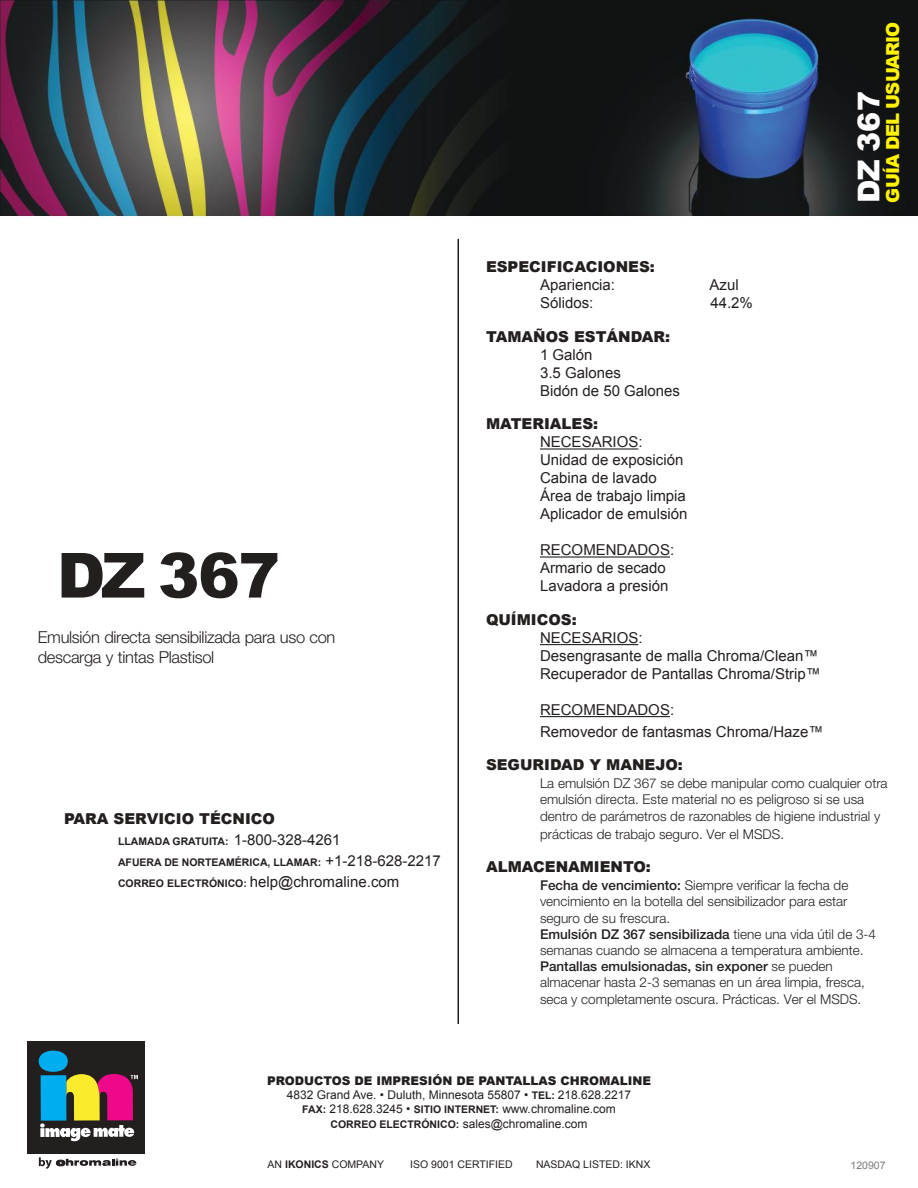
<style>
.page{position:relative;width:918px;height:1188px;background:#fff}
.page>*{position:absolute;margin:0;border:0;box-sizing:border-box;transform-origin:0 0}
.t1{font:900 62.25px "Arial";color:#241f1f}
.t2{font:900 30px "Arial";color:#fff}
.t3{font:900 18px "Arial";letter-spacing:-.05em;color:#fff300}
.t4{font:300 16.5px/19.8px "Helvetica Neue LT Std";letter-spacing:-.02em;color:#241f1f}
.t5{font:15px/18px "Arial";color:#241f1f}
.t6{font:900 15px "Arial";color:#241f1f}
.t7{font:300 13.5px/16.2px "Helvetica Neue LT Std";color:#241f1f}
.t8{font:12px "Arial";color:#241f1f}
.t9{font:900 12px "Arial";color:#241f1f}
.t10{font:700 10.5px/21px "Arial";color:#241f1f}
.t11{font:10.5px "Arial";color:#241f1f}
.t12{font:10.5px "Arial";color:#7d7c7e}
.s1{font-weight:400;font-size:15px}
.s2{font-weight:700;font-size:10.5px}
.s3{font-weight:500}
.s4{font-weight:700}
</style>
<div class="page">
<img style="left:0;top:0;width:918px;height:1166px">
<hr style="left:540px;top:448px;width:98px;height:2px;background:#241f1f">
<hr style="left:540px;top:556px;width:130px;height:2px;background:#241f1f">
<hr style="left:540px;top:644px;width:98px;height:1px;background:#241f1f">
<hr style="left:540px;top:716px;width:130px;height:1px;background:#241f1f">
<hr style="left:458px;top:239px;width:1px;height:785px;background:#241f1f">
<div style="left:27px;top:1041px;width:118px;height:113px;background:#241f1f"></div>
<svg style="left:39px;top:1157px;width:97px;height:12px"></svg>
<div style="left:39px;top:1051px;width:29px;height:21px;background:#00aeef;border-radius:50%"></div>
<svg style="left:40px;top:1074px;width:98px;height:67px"></svg>
<h1 class="t1" style="left:57px;top:530px;width:225px">DZ 367</h1>
<p class="t4" style="left:38px;top:627px;width:299px">Emulsión directa sensibilizada para uso con descarga y tintas Plastisol</p>
<p class="t6" style="left:64px;top:808px;width:212px">PARA SERVICIO TÉCNICO</p>
<p class="t10" style="left:118px;top:831px;width:324px">LLAMADA GRATUITA: <span class="s1">1-800-328-4261<br></span>AFUERA DE NORTEAMÉRICA, LLAMAR: <span class="s1">+1-218-628-2217</span></p>
<p class="t5" style="left:118px;top:873px;width:283px"><span class="s2">CORREO ELECTRÓNICO:</span> help@chromaline.com</p>
<h3 class="t3" style="left:880px;top:202px;width:182px;rotate:-90deg">GUÍA DEL USUARIO</h3>
<h2 class="t2" style="left:847px;top:203px;width:114px;rotate:-90deg">DZ 367</h2>
<p class="t6" style="left:486px;top:256px;width:170px">ESPECIFICACIONES:</p>
<p class="t5" style="left:540px;top:276px;width:77px">Apariencia:</p>
<p class="t5" style="left:710px;top:276px;width:31px">Azul</p>
<p class="t5" style="left:540px;top:294px;width:55px">Sólidos:</p>
<p class="t5" style="left:710px;top:294px;width:44px">44.2%</p>
<p class="t6" style="left:486px;top:326px;width:186px">TAMAÑOS ESTÁNDAR:</p>
<p class="t5" style="left:540px;top:346px;width:142px">1 Galón<br>3.5 Galones<br>Bidón de 50 Galones</p>
<p class="t6" style="left:486px;top:413px;width:114px">MATERIALES:</p>
<p class="t5" style="left:540px;top:433px;width:149px">NECESARIOS:<br>Unidad de exposición<br>Cabina de lavado<br>Área de trabajo limpia<br>Aplicador de emulsión</p>
<p class="t5" style="left:540px;top:541px;width:136px">RECOMENDADOS:<br>Armario de secado<br>Lavadora a presión</p>
<p class="t6" style="left:486px;top:609px;width:92px">QUÍMICOS:</p>
<p class="t5" style="left:540px;top:629px;width:282px">NECESARIOS:<br>Desengrasante de malla Chroma/Clean™<br>Recuperador de Pantallas Chroma/Strip™</p>
<p class="t5" style="left:540px;top:699px;width:285px;line-height:21.6px">RECOMENDADOS:<br>Removedor de fantasmas Chroma/Haze™</p>
<p class="t6" style="left:486px;top:754px;width:198px">SEGURIDAD Y MANEJO:</p>
<p class="t7" style="left:540px;top:775px;width:349px">La emulsión DZ 367 se debe manipular como cualquier otra emulsión directa. Este material no es peligroso si se usa dentro de parámetros de razonables de higiene industrial y</p>
<p class="t7" style="left:540px;top:825px;width:246px">prácticas de trabajo seguro. Ver el MSDS.</p>
<p class="t6" style="left:486px;top:856px;width:166px">ALMACENAMIENTO:</p>
<p class="t7" style="left:540px;top:877px;width:338px"><span class="s3">Fecha de vencimiento:</span> Siempre verificar la fecha de vencimiento en la botella del sensibilizador para estar seguro de su frescura.<br><span class="s3">Emulsión DZ 367 sensibilizada</span> tiene una vida útil de 3-4 semanas cuando se almacena a temperatura ambiente.<br><span class="s3">Pantallas emulsionadas, sin exponer</span> se pueden almacenar hasta 2-3 semanas en un área limpia, fresca, seca y completamente oscura. Prácticas. Ver el MSDS.</p>
<p class="t9" style="left:267px;top:1072px;width:386px">PRODUCTOS DE IMPRESIÓN DE PANTALLAS CHROMALINE</p>
<p class="t8" style="left:287px;top:1087px;width:346px">4832 Grand Ave. • Duluth, Minnesota 55807 • <span class="s2">TEL:</span> 218.628.2217</p>
<p class="t8" style="left:302px;top:1101px;width:118px"><span class="s2">FAX:</span> 218.628.3245 • <span class="s2">SITIO</span></p>
<p class="t10" style="left:444px;top:1099px;width:8px">INTERNET</p>
<p class="t8" style="left:495px;top:1101px;width:122px"><span class="s2">:</span> www.chromaline.com</p>
<p class="t10" style="left:330px;top:1114px;width:17px">CORREO</p>
<p class="t10" style="left:379px;top:1114px;width:8px">ELECTRÓNICO</p>
<p class="t8" style="left:456px;top:1116px;width:133px"><span class="s2">:</span> sales@chromaline.com</p>
<p class="t11" style="left:268px;top:1158px;width:118px">AN <span class="s4">IKONICS</span> COMPANY</p>
<p class="t11" style="left:410px;top:1158px;width:104px">ISO 9001 CERTIFIED</p>
<p class="t11" style="left:536px;top:1158px;width:116px">NASDAQ LISTED: IKNX</p>
<p class="t12" style="left:850px;top:1158px;width:37px">120907</p>
</div>
